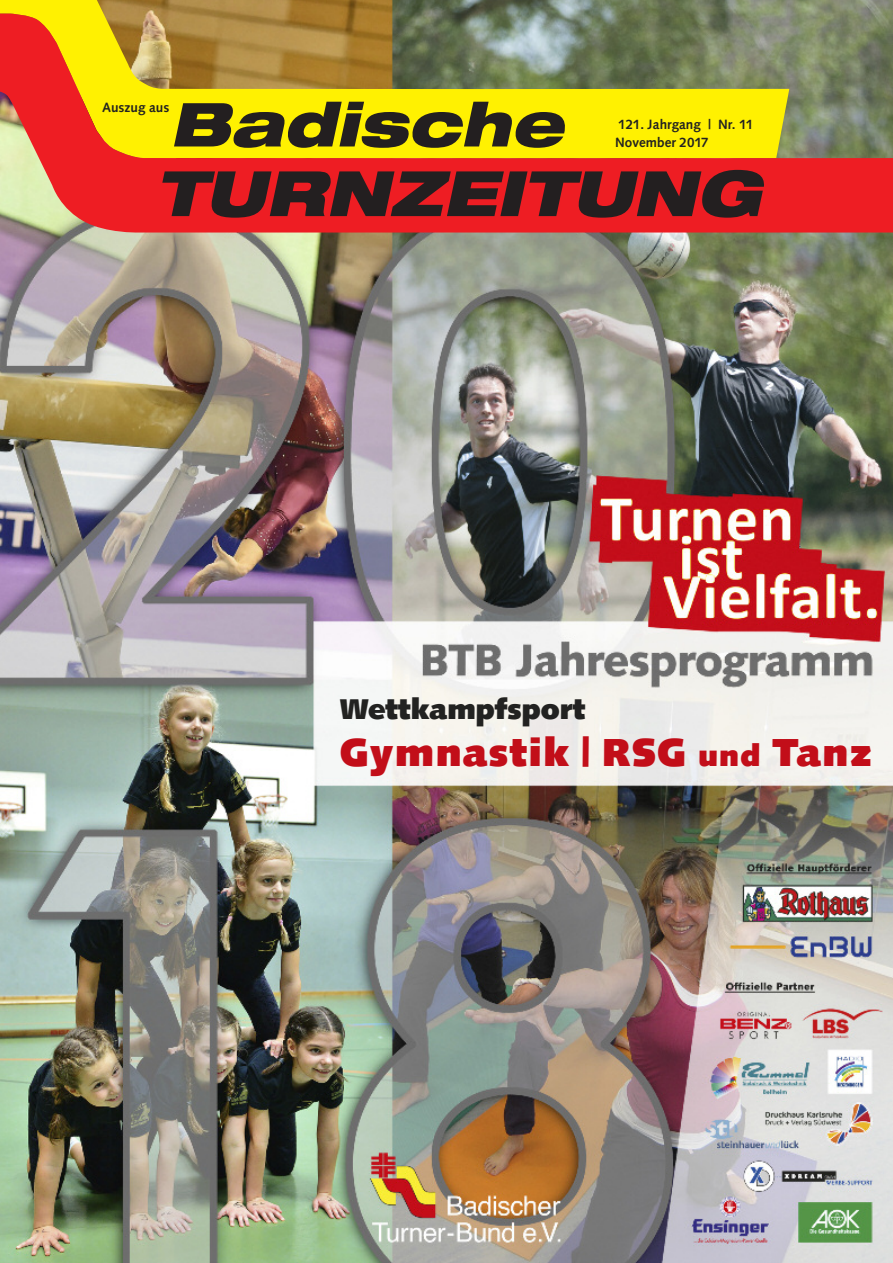
<style>
.page{position:relative;width:893px;height:1263px;background:#fff}
.page>*{position:absolute;margin:0;border:0;box-sizing:border-box;transform-origin:0 0}
.t1{font:900 39px "Syntax";letter-spacing:.04em;color:#c20e19}
.t2{font:900 28.5px "Syntax";color:#222221}
.t3{font:700 13.5px/17.5px "Syntax";color:#222221}
.s1{font-size:30px}
</style>
<div class="page">
<img style="left:0;top:0;width:893px;height:1263px">
<svg style="left:0;top:0;width:789px;height:13px;background:#958b47"></svg>
<svg style="left:0;top:13px;width:893px;height:220px;background:#c28238"></svg>
<svg style="left:174px;top:102px;width:394px;height:46px;background:#827a12"></svg>
<svg style="left:162px;top:170px;width:603px;height:48px;background:#711e21"></svg>
<p class="t3" style="left:102px;top:100px;width:69px">Auszug aus</p>
<p class="t3" style="left:615px;top:117px;width:140px">121. Jahrgang | Nr. 11<br>November 2017</p>
<h2 class="t2" style="left:340px;top:697px;width:247px">Wettkampfsport</h2>
<h1 class="t1" style="left:340px;top:736px;width:533px">Gymnastik | RSG <span class="s1">und</span> Tanz</h1>
</div>
